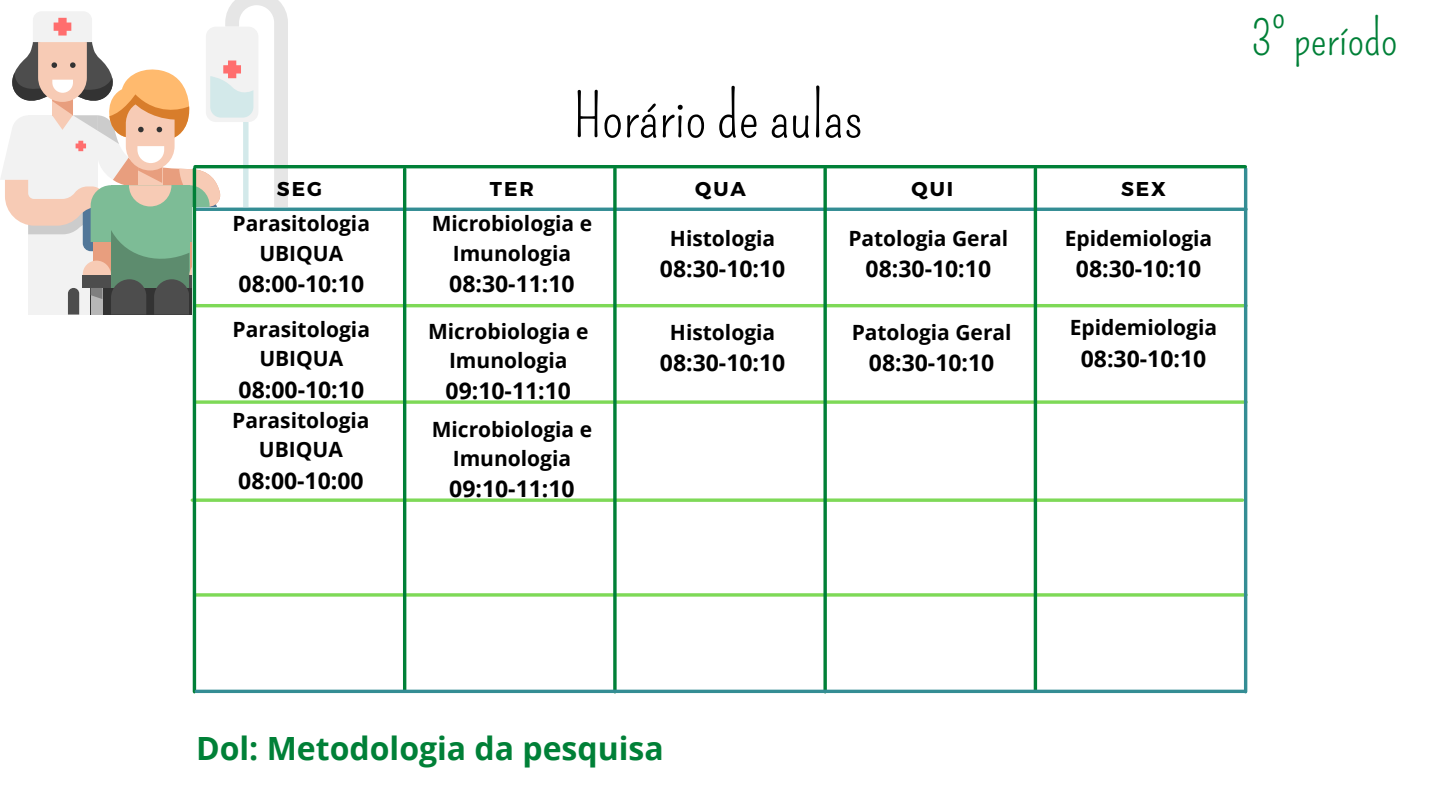
<style>
.page{position:relative;width:1440px;height:810px;background:#fff}
.page>*{position:absolute;margin:0;border:0;box-sizing:border-box;transform-origin:0 0}
.t1{font:60px "Pompiere";color:#000}
.t2{font:47px "Pompiere";color:#008037}
.t3{font:700 32px "Open Sans";color:#008037}
.t4{font:700 23px "Open Sans";color:#000}
.t5{font:700 21px/29.2px "Open Sans";color:#000;text-align:center}
.t6{font:700 20px "Montserrat";letter-spacing:.1em;color:#000}
</style>
<div class="page">
<svg style="left:1px;top:0;width:287px;height:315px"></svg>
<div style="left:193px;top:208px;width:1054px;height:485px;background:#fff"></div>
<svg style="left:196px;top:207px;width:1048px;height:4px;background:#519da3"></svg>
<hr style="left:196px;top:304px;width:1050px;height:3px;background:#7ed957">
<svg style="left:196px;top:400px;width:1048px;height:4px;background:#90de6f"></svg>
<svg style="left:192px;top:498px;width:1050px;height:4px;background:#90de6f"></svg>
<svg style="left:196px;top:593px;width:1048px;height:4px;background:#90de6f"></svg>
<hr style="left:193px;top:169px;width:3px;height:523px;background:#008037">
<hr style="left:403px;top:169px;width:3px;height:522px;background:#008037">
<svg style="left:613px;top:169px;width:4px;height:521px;background:#249253"></svg>
<svg style="left:823px;top:169px;width:4px;height:521px;background:#249253"></svg>
<hr style="left:1034px;top:169px;width:3px;height:522px;background:#008037">
<hr style="left:1244px;top:169px;width:3px;height:523px;background:#348d94">
<hr style="left:195px;top:165px;width:1050px;height:3px;background:#008037">
<hr style="left:196px;top:690px;width:1049px;height:3px;background:#348d94">
<p class="t1" style="left:573px;top:81px;width:291px">Horário de aulas</p>
<p class="t6" style="left:277px;top:176px;width:47px">SEG</p>
<p class="t6" style="left:490px;top:176px;width:46px">TER</p>
<p class="t6" style="left:695px;top:176px;width:52px">QUA</p>
<p class="t6" style="left:912px;top:176px;width:43px">QUI</p>
<p class="t6" style="left:1121px;top:176px;width:46px">SEX</p>
<p class="t5" style="left:233px;top:209px;width:139px">Parasitologia</p>
<p class="t5" style="left:259px;top:238px;width:85px">UBIQUA</p>
<p class="t4" style="left:239px;top:267px;width:127px">08:00-10:10</p>
<p class="t5" style="left:233px;top:314px;width:139px">Parasitologia</p>
<p class="t5" style="left:259px;top:343px;width:85px">UBIQUA</p>
<p class="t4" style="left:239px;top:373px;width:127px">08:00-10:10</p>
<p class="t5" style="left:232px;top:405px;width:139px">Parasitologia</p>
<p class="t5" style="left:259px;top:434px;width:85px">UBIQUA</p>
<p class="t4" style="left:238px;top:464px;width:127px">08:00-10:00</p>
<p class="t5" style="left:432px;top:209px;width:162px">Microbiologia e<br>Imunologia</p>
<p class="t4" style="left:449px;top:267px;width:127px">08:30-11:10</p>
<p class="t5" style="left:428px;top:316px;width:162px">Microbiologia e<br>Imunologia</p>
<p class="t4" style="left:446px;top:375px;width:127px">09:10-11:10</p>
<p class="t5" style="left:432px;top:414px;width:162px">Microbiologia e<br>Imunologia</p>
<p class="t4" style="left:449px;top:473px;width:127px">09:10-11:10</p>
<p class="t5" style="left:670px;top:223px;width:107px">Histologia</p>
<p class="t4" style="left:660px;top:253px;width:127px">08:30-10:10</p>
<p class="t5" style="left:670px;top:317px;width:107px">Histologia</p>
<p class="t4" style="left:660px;top:347px;width:127px">08:30-10:10</p>
<p class="t5" style="left:848px;top:223px;width:161px">Patologia Geral</p>
<p class="t4" style="left:866px;top:253px;width:127px">08:30-10:10</p>
<p class="t5" style="left:852px;top:317px;width:161px">Patologia Geral</p>
<p class="t4" style="left:869px;top:347px;width:127px">08:30-10:10</p>
<p class="t5" style="left:1065px;top:223px;width:149px">Epidemiologia</p>
<p class="t4" style="left:1076px;top:253px;width:127px">08:30-10:10</p>
<p class="t5" style="left:1070px;top:312px;width:149px">Epidemiologia</p>
<p class="t4" style="left:1081px;top:342px;width:127px">08:30-10:10</p>
<p class="t2" style="left:1251px;top:11px;width:147px">3° período</p>
<p class="t3" style="left:196px;top:726px;width:469px">Dol: Metodologia da pesquisa</p>
</div>
